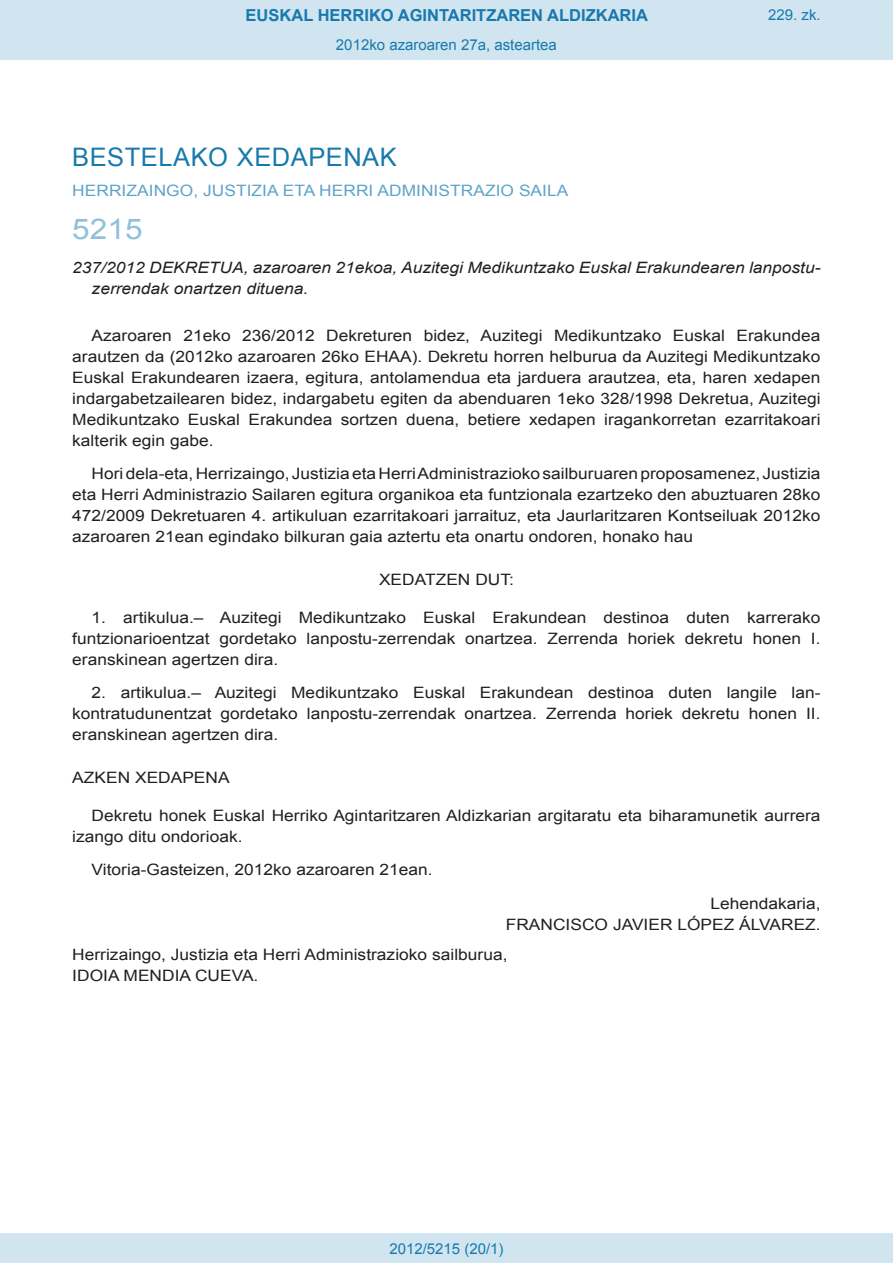
<style>
.page{position:relative;width:893px;height:1263px;background:#fff}
.page>*{position:absolute;margin:0;border:0;box-sizing:border-box;transform-origin:0 0}
.BOPVOrden{font:28.5px "Arial";color:#90c0db;scale:1.11 1}
.BOPVSeccion{font:25.5px "Arial";letter-spacing:.02em;color:#1879ad}
.t1{font:700 16.5px "Arial";color:#1879ad}
.BOPVDetalle{font:15.6px/21px "Arial";color:#231f20;text-align:justify;scale:1.11 1}
.BOPVTitulo{font:italic 15.6px/21px "Arial";color:#231f20;scale:1.11 1}
.BOPVFirmaPuesto{font:15.6px "Arial";color:#231f20;scale:1.11 1}
.BOPVOrganismo{font:15.6px "Arial";letter-spacing:.005em;color:#5ea4ca;scale:1.11 1}
.BOPVFirmaLugFec{font:15.6px "Arial";color:#231f20;scale:1.11 1}
.BOPVNombreLehen2{font:15.6px "Arial";color:#231f20;scale:1.11 1}
.BOPVFirmaNombre{font:15.6px "Arial";color:#231f20;scale:1.11 1}
.BOPVDisposicion{font:15.6px "Arial";color:#231f20;scale:1.11 1}
.BOPVPuestoLehen2{font:15.6px "Arial";color:#231f20;scale:1.11 1}
.BOPVClave{font:15.6px "Arial";color:#231f20;scale:1.11 1}
.Paginacion_Centro{font:15px "Arial";color:#1879ad}
</style>
<div class="page">
<div style="left:0;top:0;width:893px;height:60px;background:#d0e5f0"></div>
<div style="left:0;top:1233px;width:893px;height:30px;background:#d0e5f0"></div>
<p class="t1" style="left:246px;top:4px;width:404px">EUSKAL HERRIKO AGINTARITZAREN ALDIZKARIA</p>
<p class="Paginacion_Centro" style="left:336px;top:35px;width:222px">2012ko azaroaren 27a, asteartea</p>
<p class="Paginacion_Centro" style="left:768px;top:5px;width:54px">229. zk.</p>
<p class="BOPVSeccion" style="left:72px;top:141px;width:326px">BESTELAKO XEDAPENAK</p>
<p class="BOPVOrganismo" style="left:72px;top:181px;width:448px">HERRIZAINGO, JUSTIZIA ETA HERRI ADMINISTRAZIO SAILA</p>
<p class="BOPVOrden" style="left:72px;top:211px;width:65px">5215</p>
<p class="BOPVTitulo" style="left:92px;top:257px;width:658px;text-indent:-19px">237/2012 DEKRETUA, azaroaren 21ekoa, Auzitegi Medikuntzako Euskal Erakundearen lanpostu&shy;zerrendak onartzen dituena.</p>
<p class="BOPVDetalle" style="left:72px;top:325px;width:676px;text-indent:19px">Azaroaren 21eko 236/2012 Dekreturen bidez, Auzitegi Medikuntzako Euskal Erakundea arautzen da (2012ko azaroaren 26ko EHAA). Dekretu horren helburua da Auzitegi Medikuntzako Euskal Erakundearen izaera, egitura, antolamendua eta jarduera arautzea, eta, haren xedapen indargabetzailearen bidez, indargabetu egiten da abenduaren 1eko 328/1998 Dekretua, Auzitegi Medikuntzako Euskal Erakundea sortzen duena, betiere xedapen iragankorretan ezarritakoari kalterik egin gabe.</p>
<p class="BOPVDetalle" style="left:72px;top:463px;width:676px;text-indent:19px">Hori dela-eta, Herrizaingo, Justizia eta Herri Administrazioko sailburuaren proposamenez, Justizia eta Herri Administrazio Sailaren egitura organikoa eta funtzionala ezartzeko den abuztuaren 28ko 472/2009 Dekretuaren 4. artikuluan ezarritakoari jarraituz, eta Jaurlaritzaren Kontseiluak 2012ko azaroaren 21ean egindako bilkuran gaia aztertu eta onartu ondoren, honako hau</p>
<p class="BOPVClave" style="left:379px;top:569px;width:123px">XEDATZEN DUT:</p>
<p class="BOPVDetalle" style="left:72px;top:607px;width:676px;text-indent:19px">1. artikulua.– Auzitegi Medikuntzako Euskal Erakundean destinoa duten karrerako funtzionarioentzat gordetako lanpostu-zerrendak onartzea. Zerrenda horiek dekretu honen I. eranskinean agertzen dira.</p>
<p class="BOPVDetalle" style="left:72px;top:682px;width:676px;text-indent:19px">2. artikulua.– Auzitegi Medikuntzako Euskal Erakundean destinoa duten langile lan&shy;kontratudunentzat gordetako lanpostu-zerrendak onartzea. Zerrenda horiek dekretu honen II. eranskinean agertzen dira.</p>
<p class="BOPVDisposicion" style="left:72px;top:767px;width:143px">AZKEN XEDAPENA</p>
<p class="BOPVDetalle" style="left:72px;top:805px;width:676px;text-indent:19px">Dekretu honek Euskal Herriko Agintaritzaren Aldizkarian argitaratu eta biharamunetik aurrera izango ditu ondorioak.</p>
<p class="BOPVFirmaLugFec" style="left:92px;top:860px;width:309px">Vitoria-Gasteizen, 2012ko azaroaren 21ean.</p>
<p class="BOPVPuestoLehen2" style="left:710px;top:893px;width:101px">Lehendakaria,</p>
<p class="BOPVNombreLehen2" style="left:506px;top:914px;width:285px">FRANCISCO JAVIER LÓPEZ ÁLVAREZ.</p>
<p class="BOPVFirmaPuesto" style="left:72px;top:944px;width:394px">Herrizaingo, Justizia eta Herri Administrazioko sailburua,</p>
<p class="BOPVFirmaNombre" style="left:72px;top:965px;width:169px">IDOIA MENDIA CUEVA.</p>
<p class="Paginacion_Centro" style="left:389px;top:1238px;width:116px">2012/5215 (20/1)</p>
</div>
